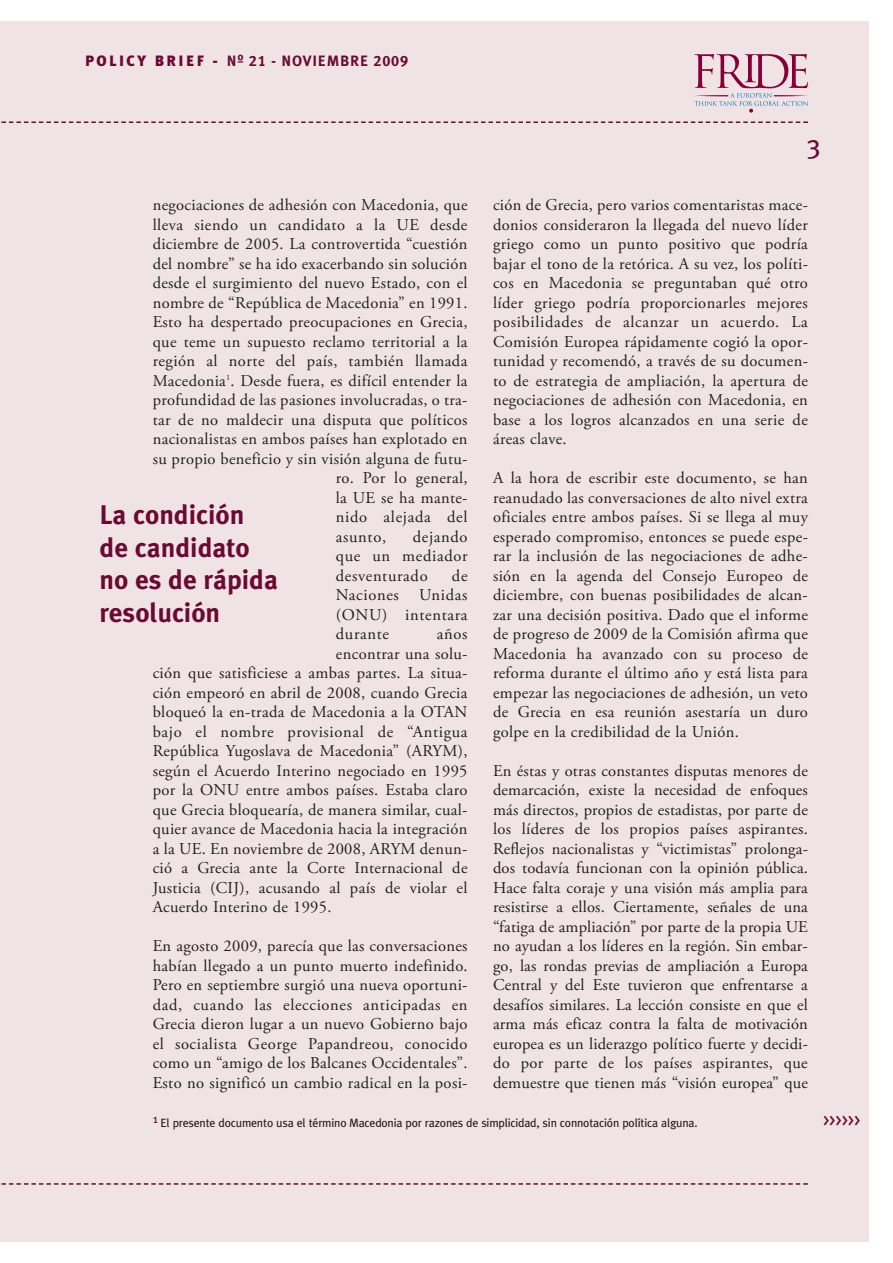
<style>
.page{position:relative;width:893px;height:1263px;background:#fff}
.page>*{position:absolute;margin:0;border:0;box-sizing:border-box;transform-origin:0 0}
.t1{font:700 27px/32.4px "Meta Plus";color:#6c0932}
.t2{font:27px "Meta Plus Book Caps";color:#6c0932}
.t3{font:18px "Meta Plus Book Caps";color:#6c0932}
.t4{font:16.5px/19.5px "Adobe Garamond Pro";letter-spacing:.02em;color:#231f20;text-align:justify}
.t5{font:16.5px "Adobe Garamond Pro";letter-spacing:.04em;color:#231f20}
.t6{font:15px "Meta Plus Bold Caps";letter-spacing:.055em;color:#6c0932}
.t7{font:12px "Meta";letter-spacing:-.01em;color:#231f20}
.s1{font-family:"Meta Plus";font-weight:900}
</style>
<div class="page">
<div style="left:0;top:22px;width:869px;height:1220px;background:#efe3e5"></div>
<svg style="left:1px;top:121px;width:807px;height:2px"></svg>
<svg style="left:1px;top:1183px;width:807px;height:2px"></svg>
<svg style="left:694px;top:54px;width:114px;height:58px"></svg>
<p class="t6" style="left:85px;top:52px;width:324px"><span class="s1">POLICY BRIEF -</span> Nº 21 - NOVIEMBRE 2009</p>
<p class="t4" style="left:153px;top:196px;width:316px">negociaciones de adhesión con Macedonia, que</p>
<p class="t4" style="left:153px;top:216px;width:316px">lleva siendo un candidato a la UE desde</p>
<p class="t4" style="left:153px;top:235px;width:316px">diciembre de 2005. La controvertida “cuestión</p>
<p class="t4" style="left:153px;top:255px;width:316px">del nombre” se ha ido exacerbando sin solución</p>
<p class="t4" style="left:153px;top:274px;width:316px">desde el surgimiento del nuevo Estado, con el</p>
<p class="t4" style="left:153px;top:294px;width:316px">nombre de “República de Macedonia” en 1991.</p>
<p class="t4" style="left:153px;top:313px;width:316px">Esto ha despertado preocupaciones en Grecia,</p>
<p class="t4" style="left:153px;top:333px;width:316px">que teme un supuesto reclamo territorial a la</p>
<p class="t4" style="left:153px;top:352px;width:316px">región al norte del país, también llamada</p>
<p class="t4" style="left:153px;top:372px;width:316px">Macedonia<sup>1</sup>. Desde fuera, es difícil entender la</p>
<p class="t4" style="left:153px;top:391px;width:316px">profundidad de las pasiones involucradas, o tra-</p>
<p class="t4" style="left:153px;top:411px;width:316px">tar de no maldecir una disputa que políticos</p>
<p class="t4" style="left:153px;top:430px;width:316px">nacionalistas en ambos países han explotado en</p>
<p class="t4" style="left:153px;top:450px;width:316px">su propio beneficio y sin visión alguna de futu-</p>
<p class="t4" style="left:336px;top:469px;width:133px">ro. Por lo general,</p>
<p class="t4" style="left:336px;top:489px;width:133px">la UE se ha mante-</p>
<p class="t5" style="left:336px;top:510px;width:133px">nido alejada del</p>
<p class="t4" style="left:336px;top:528px;width:52px">asunto,</p>
<h1 class="t1" style="left:100px;top:499px;width:180px">La condición de candidato no es de rápida resolución</h1>
<p class="t4" style="left:336px;top:528px;width:133px;text-indent:77px">dejando que un mediador desventurado</p>
<p class="t4" style="left:336px;top:567px;width:133px;text-indent:116px">de Naciones Unidas (ONU) intentara durante</p>
<p class="t4" style="left:437px;top:625px;width:32px">años</p>
<p class="t4" style="left:336px;top:645px;width:133px">encontrar una solu-</p>
<p class="t4" style="left:153px;top:665px;width:316px">ción que satisficiese a ambas partes. La situa-</p>
<p class="t4" style="left:153px;top:684px;width:316px">ción empeoró en abril de 2008, cuando Grecia</p>
<p class="t4" style="left:153px;top:704px;width:316px">bloqueó la en-trada de Macedonia a la OTAN</p>
<p class="t5" style="left:153px;top:725px;width:316px">bajo el nombre provisional de “Antigua</p>
<p class="t4" style="left:153px;top:743px;width:316px">República Yugoslava de Macedonia” (ARYM),</p>
<p class="t4" style="left:153px;top:762px;width:316px">según el Acuerdo Interino negociado en 1995</p>
<p class="t4" style="left:153px;top:782px;width:316px">por la ONU entre ambos países. Estaba claro</p>
<p class="t4" style="left:153px;top:801px;width:316px">que Grecia bloquearía, de manera similar, cual-</p>
<p class="t4" style="left:153px;top:821px;width:316px">quier avance de Macedonia hacia la integración</p>
<p class="t4" style="left:153px;top:840px;width:316px">a la UE. En noviembre de 2008, ARYM denun-</p>
<p class="t4" style="left:153px;top:860px;width:316px">ció a Grecia ante la Corte Internacional de</p>
<p class="t4" style="left:153px;top:879px;width:316px">Justicia (CIJ), acusando al país de violar el</p>
<p class="t4" style="left:153px;top:899px;width:180px">Acuerdo Interino de 1995.</p>
<p class="t4" style="left:153px;top:938px;width:316px">En agosto 2009, parecía que las conversaciones habían llegado a un punto muerto indefinido.<br>Pero en septiembre surgió una nueva oportuni&shy;dad, cuando las elecciones anticipadas en Grecia dieron lugar a un nuevo Gobierno bajo el socialista George Papandreou, conocido como un “amigo de los Balcanes Occidentales”.<br>Esto no significó un cambio radical en la posi-</p>
<h1 class="t2" style="left:806px;top:133px;width:16px">3</h1>
<p class="t4" style="left:493px;top:197px;width:316px">ción de Grecia, pero varios comentaristas mace&shy;donios consideraron la llegada del nuevo líder griego como un punto positivo que podría bajar el tono de la retórica. A su vez, los políti&shy;cos en Macedonia se preguntaban qué otro líder griego podría proporcionarles mejores posibilidades de alcanzar un acuerdo. La Comisión Europea rápidamente cogió la opor&shy;tunidad y recomendó, a través de su documen&shy;to de estrategia de ampliación, la apertura de negociaciones de adhesión con Macedonia, en base a los logros alcanzados en una serie de áreas clave.</p>
<p class="t4" style="left:493px;top:470px;width:316px">A la hora de escribir este documento, se han reanudado las conversaciones de alto nivel extra oficiales entre ambos países. Si se llega al muy esperado compromiso, entonces se puede espe&shy;rar la inclusión de las negociaciones de adhe&shy;sión en la agenda del Consejo Europeo de diciembre, con buenas posibilidades de alcan&shy;zar una decisión positiva. Dado que el informe de progreso de 2009 de la Comisión afirma que Macedonia ha avanzado con su proceso de reforma durante el último año y está lista para empezar las negociaciones de adhesión, un veto de Grecia en esa reunión asestaría un duro golpe en la credibilidad de la Unión.</p>
<p class="t4" style="left:493px;top:762px;width:316px">En éstas y otras constantes disputas menores de demarcación, existe la necesidad de enfoques más directos, propios de estadistas, por parte de los líderes de los propios países aspirantes.<br>Reflejos nacionalistas y “victimistas” prolonga&shy;dos todavía funcionan con la opinión pública.<br>Hace falta coraje y una visión más amplia para resistirse a ellos. Ciertamente, señales de una “fatiga de ampliación” por parte de la propia UE no ayudan a los líderes en la región. Sin embar&shy;go, las rondas previas de ampliación a Europa Central y del Este tuvieron que enfrentarse a desafíos similares. La lección consiste en que el arma más eficaz contra la falta de motivación europea es un liderazgo político fuerte y decidi&shy;do por parte de los países aspirantes, que demuestre que tienen más “visión europea” que</p>
<p class="t7" style="left:153px;top:1115px;width:546px"><sup>1</sup> El presente documento usa el término Macedonia por razones de simplicidad, sin connotación política alguna.</p>
<p class="t3" style="left:823px;top:1109px;width:39px">&gt;&gt;&gt;&gt;&gt;&gt;</p>
</div>
